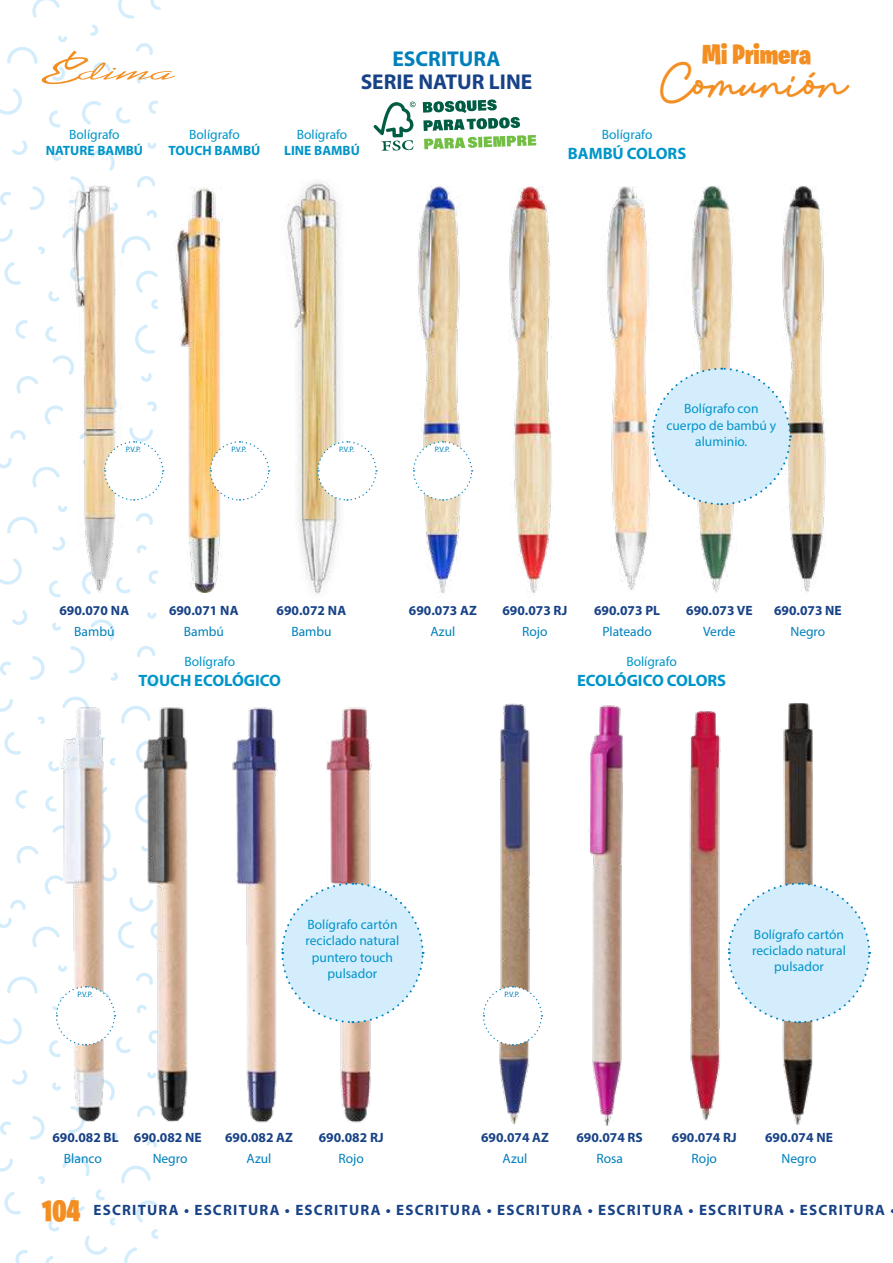
<style>
.page{position:relative;width:893px;height:1263px;background:#fff}
.page>*{position:absolute;margin:0;border:0;box-sizing:border-box;transform-origin:0 0}
.t1{font:32.1px "Blues Malone";color:#f38f22}
.t2{font:900 30px "Burbank Big Condensed";color:#f38f22}
.t3{font:900 27.9px "Burbank Big Condensed";color:#f38f22}
.t4{font:700 21.45px "Myriad Pro";color:#184287}
.t5{font:700 21.45px "Myriad Pro";color:#0080bb}
.t6{font:700 16.5px "Myriad Pro";color:#0095c9}
.t7{font:700 15px "Myriad Pro";letter-spacing:.08em;color:#184287}
.t8{font:13.5px/16.2px "Myriad Pro";color:#0095c9;text-align:center}
.t9{font:700 13.5px "Myriad Pro";color:#184287}
.t10{font:13.5px "Myriad Pro";color:#0080bb}
.t11{font:700 13.5px "Myriad Pro";color:#0095c9}
.t12{font:7.8px "Myriad Pro";color:#0080bb}
</style>
<div class="page">
<svg style="left:149px;top:571px;width:4px;height:13px"></svg>
<svg style="left:121px;top:706px;width:18px;height:18px"></svg>
<svg style="left:136px;top:745px;width:3px;height:16px"></svg>
<svg style="left:145px;top:513px;width:8px;height:12px"></svg>
<svg style="left:111px;top:672px;width:7px;height:9px"></svg>
<svg style="left:32px;top:467px;width:11px;height:21px"></svg>
<svg style="left:45px;top:875px;width:9px;height:19px"></svg>
<svg style="left:0;top:458px;width:12px;height:11px"></svg>
<svg style="left:69px;top:646px;width:16px;height:27px"></svg>
<svg style="left:17px;top:846px;width:21px;height:18px"></svg>
<svg style="left:0;top:699px;width:13px;height:13px"></svg>
<svg style="left:10px;top:900px;width:16px;height:10px"></svg>
<svg style="left:52px;top:622px;width:9px;height:9px"></svg>
<svg style="left:4px;top:732px;width:17px;height:23px"></svg>
<svg style="left:129px;top:897px;width:10px;height:15px"></svg>
<svg style="left:12px;top:610px;width:15px;height:15px"></svg>
<svg style="left:38px;top:716px;width:7px;height:8px"></svg>
<svg style="left:137px;top:646px;width:18px;height:11px"></svg>
<svg style="left:7px;top:517px;width:31px;height:17px"></svg>
<svg style="left:64px;top:696px;width:23px;height:7px"></svg>
<svg style="left:48px;top:761px;width:6px;height:11px"></svg>
<svg style="left:112px;top:758px;width:4px;height:8px"></svg>
<svg style="left:147px;top:680px;width:10px;height:8px"></svg>
<svg style="left:112px;top:867px;width:5px;height:14px"></svg>
<svg style="left:30px;top:656px;width:15px;height:24px"></svg>
<svg style="left:0;top:661px;width:11px;height:14px"></svg>
<svg style="left:147px;top:612px;width:9px;height:7px"></svg>
<svg style="left:135px;top:799px;width:4px;height:20px"></svg>
<svg style="left:15px;top:790px;width:13px;height:19px"></svg>
<svg style="left:91px;top:619px;width:24px;height:22px"></svg>
<svg style="left:45px;top:796px;width:9px;height:16px"></svg>
<svg style="left:0;top:558px;width:22px;height:27px"></svg>
<svg style="left:121px;top:1165px;width:30px;height:18px"></svg>
<svg style="left:136px;top:1200px;width:22px;height:22px"></svg>
<svg style="left:111px;top:1132px;width:7px;height:9px"></svg>
<svg style="left:151px;top:1229px;width:7px;height:10px"></svg>
<svg style="left:69px;top:1125px;width:15px;height:8px"></svg>
<svg style="left:96px;top:1189px;width:9px;height:12px"></svg>
<svg style="left:0;top:1158px;width:13px;height:13px"></svg>
<svg style="left:4px;top:1192px;width:17px;height:23px"></svg>
<svg style="left:12px;top:1070px;width:15px;height:15px"></svg>
<svg style="left:38px;top:1176px;width:7px;height:8px"></svg>
<svg style="left:137px;top:1109px;width:2px;height:8px"></svg>
<svg style="left:62px;top:1156px;width:28px;height:20px"></svg>
<svg style="left:85px;top:1235px;width:22px;height:20px"></svg>
<svg style="left:48px;top:1221px;width:12px;height:11px"></svg>
<svg style="left:110px;top:1217px;width:6px;height:8px"></svg>
<svg style="left:147px;top:1139px;width:10px;height:9px"></svg>
<svg style="left:30px;top:1116px;width:15px;height:24px"></svg>
<svg style="left:0;top:1121px;width:11px;height:14px"></svg>
<svg style="left:124px;top:1247px;width:13px;height:16px"></svg>
<svg style="left:15px;top:1250px;width:13px;height:13px"></svg>
<svg style="left:112px;top:1085px;width:3px;height:15px"></svg>
<svg style="left:70px;top:1197px;width:15px;height:15px"></svg>
<svg style="left:45px;top:1256px;width:9px;height:7px"></svg>
<svg style="left:145px;top:239px;width:6px;height:12px"></svg>
<svg style="left:145px;top:270px;width:8px;height:5px"></svg>
<svg style="left:32px;top:0;width:28px;height:18px"></svg>
<svg style="left:145px;top:373px;width:7px;height:9px"></svg>
<svg style="left:150px;top:0;width:11px;height:10px"></svg>
<svg style="left:70px;top:176px;width:9px;height:3px"></svg>
<svg style="left:17px;top:376px;width:21px;height:18px"></svg>
<svg style="left:0;top:229px;width:13px;height:13px"></svg>
<svg style="left:10px;top:430px;width:16px;height:10px"></svg>
<svg style="left:52px;top:153px;width:9px;height:8px"></svg>
<svg style="left:4px;top:262px;width:17px;height:23px"></svg>
<svg style="left:12px;top:140px;width:15px;height:15px"></svg>
<svg style="left:38px;top:246px;width:5px;height:8px"></svg>
<svg style="left:118px;top:0;width:16px;height:19px"></svg>
<svg style="left:140px;top:176px;width:15px;height:10px"></svg>
<svg style="left:147px;top:210px;width:6px;height:6px"></svg>
<svg style="left:147px;top:401px;width:6px;height:10px"></svg>
<svg style="left:30px;top:186px;width:13px;height:24px"></svg>
<svg style="left:0;top:192px;width:11px;height:14px"></svg>
<svg style="left:147px;top:142px;width:9px;height:7px"></svg>
<svg style="left:145px;top:324px;width:8px;height:30px"></svg>
<svg style="left:15px;top:320px;width:13px;height:19px"></svg>
<svg style="left:91px;top:149px;width:24px;height:22px"></svg>
<svg style="left:0;top:24px;width:175px;height:104px"></svg>
<svg style="left:373px;top:102px;width:43px;height:49px"></svg>
<svg style="left:423px;top:99px;width:113px;height:50px"></svg>
<img style="left:54px;top:703px;width:58px;height:422px">
<img style="left:139px;top:706px;width:49px;height:416px">
<img style="left:232px;top:707px;width:46px;height:416px">
<img style="left:326px;top:707px;width:46px;height:416px">
<svg style="left:281px;top:882px;width:144px;height:142px"></svg>
<img style="left:499px;top:703px;width:31px;height:422px">
<img style="left:588px;top:705px;width:35px;height:420px">
<img style="left:689px;top:711px;width:32px;height:410px">
<img style="left:782px;top:703px;width:31px;height:422px">
<svg style="left:728px;top:882px;width:143px;height:142px"></svg>
<svg style="left:0;top:917px;width:153px;height:141px"></svg>
<svg style="left:482px;top:985px;width:61px;height:61px"></svg>
<img style="left:418px;top:186px;width:56px;height:407px">
<img style="left:508px;top:186px;width:44px;height:407px">
<img style="left:606px;top:186px;width:45px;height:405px">
<img style="left:691px;top:186px;width:43px;height:407px">
<img style="left:782px;top:186px;width:44px;height:407px">
<svg style="left:651px;top:367px;width:141px;height:139px"></svg>
<img style="left:270px;top:181px;width:70px;height:413px">
<img style="left:153px;top:188px;width:69px;height:405px">
<img style="left:43px;top:179px;width:102px;height:418px">
<svg style="left:413px;top:440px;width:60px;height:61px"></svg>
<svg style="left:317px;top:440px;width:60px;height:61px"></svg>
<svg style="left:209px;top:440px;width:61px;height:61px"></svg>
<svg style="left:80px;top:427px;width:84px;height:79px"></svg>
<p class="t8" style="left:69px;top:126px;width:52px">Bolígrafo</p>
<p class="t11" style="left:46px;top:142px;width:99px">NATURE BAMBÚ</p>
<p class="t8" style="left:189px;top:126px;width:52px">Bolígrafo</p>
<p class="t11" style="left:169px;top:142px;width:93px">TOUCH BAMBÚ</p>
<h3 class="t5" style="left:392px;top:45px;width:110px">ESCRITURA</h3>
<h3 class="t4" style="left:361px;top:68px;width:173px">SERIE NATUR LINE</h3>
<p class="t8" style="left:297px;top:126px;width:52px">Bolígrafo</p>
<p class="t11" style="left:284px;top:142px;width:77px">LINE BAMBÚ</p>
<h3 class="t3" style="left:702px;top:37px;width:110px">Mi Primera</h3>
<h1 class="t1" style="left:662px;top:63px;width:186px">Comunión</h1>
<p class="t8" style="left:602px;top:126px;width:52px">Bolígrafo</p>
<p class="t6" style="left:568px;top:142px;width:120px">BAMBÚ COLORS</p>
<p class="t12" style="left:126px;top:444px;width:17px">P.V.P.</p>
<p class="t12" style="left:232px;top:444px;width:17px">P.V.P.</p>
<p class="t12" style="left:339px;top:444px;width:17px">P.V.P.</p>
<p class="t12" style="left:435px;top:444px;width:17px">P.V.P.</p>
<p class="t8" style="left:666px;top:401px;width:111px">Bolígrafo con cuerpo de bambú y aluminio.</p>
<p class="t9" style="left:59px;top:602px;width:71px">690.070 NA</p>
<p class="t10" style="left:74px;top:623px;width:42px">Bambú</p>
<p class="t9" style="left:169px;top:602px;width:71px">690.071 NA</p>
<p class="t10" style="left:184px;top:623px;width:42px">Bambú</p>
<p class="t9" style="left:277px;top:602px;width:71px">690.072 NA</p>
<p class="t10" style="left:291px;top:623px;width:42px">Bambu</p>
<p class="t8" style="left:185px;top:653px;width:52px">Bolígrafo</p>
<p class="t6" style="left:139px;top:670px;width:144px">TOUCH ECOLÓGICO</p>
<p class="t9" style="left:409px;top:602px;width:69px">690.073 AZ</p>
<p class="t9" style="left:502px;top:602px;width:66px">690.073 RJ</p>
<p class="t9" style="left:594px;top:602px;width:67px">690.073 PL</p>
<p class="t9" style="left:686px;top:602px;width:68px">690.073 VE</p>
<p class="t9" style="left:774px;top:602px;width:69px">690.073 NE</p>
<p class="t10" style="left:430px;top:623px;width:26px">Azul</p>
<p class="t10" style="left:522px;top:623px;width:27px">Rojo</p>
<p class="t10" style="left:602px;top:623px;width:51px">Plateado</p>
<p class="t10" style="left:703px;top:623px;width:34px">Verde</p>
<p class="t10" style="left:790px;top:623px;width:36px">Negro</p>
<p class="t8" style="left:626px;top:653px;width:52px">Bolígrafo</p>
<p class="t6" style="left:577px;top:670px;width:151px">ECOLÓGICO COLORS</p>
<p class="t8" style="left:306px;top:916px;width:95px">Bolígrafo cartón reciclado natural puntero touch pulsador</p>
<p class="t8" style="left:752px;top:926px;width:95px">Bolígrafo cartón reciclado natural pulsador</p>
<p class="t12" style="left:78px;top:989px;width:17px">P.V.P.</p>
<p class="t12" style="left:505px;top:989px;width:17px">P.V.P.</p>
<p class="t9" style="left:52px;top:1128px;width:151px">690.082 BL 690.082 NE</p>
<p class="t9" style="left:225px;top:1128px;width:69px">690.082 AZ</p>
<p class="t9" style="left:319px;top:1128px;width:66px">690.082 RJ</p>
<p class="t10" style="left:64px;top:1150px;width:39px">Blanco</p>
<p class="t10" style="left:153px;top:1150px;width:36px">Negro</p>
<p class="t10" style="left:247px;top:1150px;width:26px">Azul</p>
<p class="t10" style="left:339px;top:1150px;width:27px">Rojo</p>
<p class="t9" style="left:481px;top:1128px;width:69px">690.074 AZ</p>
<p class="t9" style="left:576px;top:1128px;width:68px">690.074 RS</p>
<p class="t9" style="left:672px;top:1128px;width:66px">690.074 RJ</p>
<p class="t9" style="left:765px;top:1128px;width:69px">690.074 NE</p>
<p class="t10" style="left:503px;top:1150px;width:26px">Azul</p>
<p class="t10" style="left:596px;top:1150px;width:28px">Rosa</p>
<p class="t10" style="left:692px;top:1150px;width:27px">Rojo</p>
<p class="t10" style="left:782px;top:1150px;width:36px">Negro</p>
<h2 class="t2" style="left:42px;top:1192px;width:40px">104</h2>
<p class="t7" style="left:94px;top:1200px;width:803px">ESCRITURA • ESCRITURA • ESCRITURA • ESCRITURA • ESCRITURA • ESCRITURA • ESCRITURA • ESCRITURA •</p>
</div>
